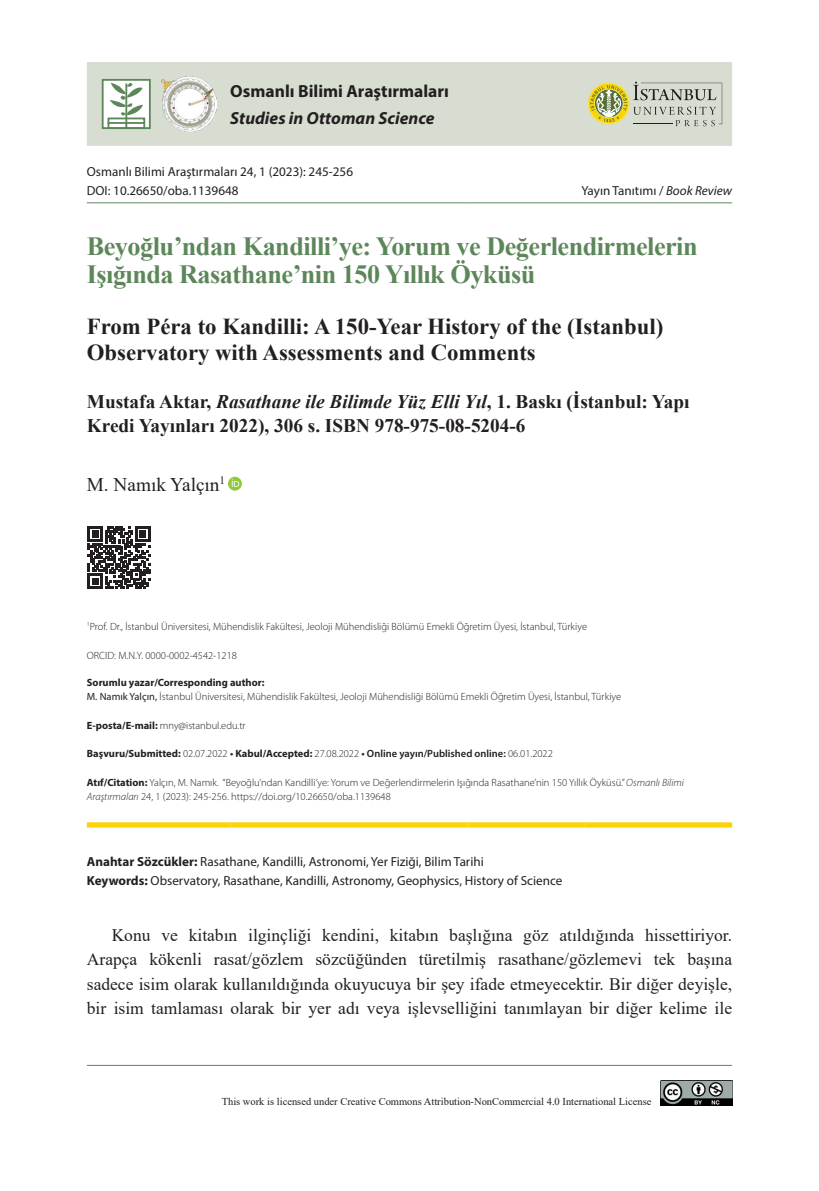
<style>
.page{position:relative;width:819px;height:1191px;background:#fff}
.page>*{position:absolute;margin:0;border:0;box-sizing:border-box;transform-origin:0 0}
.t1{font:700 26.25px/28px "Times New Roman";letter-spacing:-.02em;color:#5d875a}
.t2{font:700 22.75px/26.2px "Times New Roman";color:#231f20}
.t3{font:700 19.25px/24.5px "Times New Roman";color:#231f20}
.t4{font:19.25px "Times New Roman";color:#231f20}
.t5{font:17.5px/24.5px "Times New Roman";color:#231f20;text-align:justify}
.t6{font:700 17.5px "Myriad Pro";color:#231f20}
.t7{font:italic 700 17.5px "Myriad Pro";color:#231f20}
.t8{font:13.12px/19.1px "Myriad Pro";color:#231f20}
.t9{font:300 10.5px/14.5px "Myriad Pro";color:#231f20}
.t10{font:700 10.5px "Myriad Pro";color:#231f20}
.t11{font:10.5px "Times New Roman";color:#231f20}
.s1{font-style:italic}
.s2{font-weight:700}
.s3{font-weight:400}
.s4{font-weight:300}
.s5{font-weight:600}
</style>
<div class="page">
<img style="left:660px;top:1080px;width:72px;height:25px">
<hr style="left:87px;top:1065px;width:645px;height:1px;background:#5d875a">
<div style="left:87px;top:62px;width:645px;height:84px;background:#d7ded1"></div>
<hr style="left:87px;top:202px;width:143px;height:1px;background:#5d875a">
<hr style="left:230px;top:202px;width:237px;height:1px;background:#5d875a">
<hr style="left:467px;top:202px;width:117px;height:1px;background:#5d875a">
<hr style="left:584px;top:202px;width:148px;height:1px;background:#5d875a">
<div style="left:87px;top:822px;width:143px;height:5px;background:#fed304"></div>
<div style="left:230px;top:822px;width:237px;height:5px;background:#fed304"></div>
<div style="left:467px;top:822px;width:117px;height:5px;background:#fed304"></div>
<div style="left:584px;top:822px;width:148px;height:5px;background:#fed304"></div>
<div style="left:102px;top:79px;width:49px;height:50px;background:#fff;border:2px solid #5d875a"></div>
<div style="left:107px;top:117px;width:38px;height:12px;border:2px solid #5d875a"></div>
<hr style="left:107px;top:122px;width:37px;height:2px;background:#5d875a">
<svg style="left:110px;top:83px;width:33px;height:33px"></svg>
<hr style="left:125px;top:83px;width:2px;height:46px;background:#5d875a">
<img style="left:161px;top:77px;width:55px;height:54px">
<svg style="left:588px;top:82px;width:134px;height:44px;background:#c2c4a3"></svg>
<svg style="left:228px;top:477px;width:14px;height:13px"></svg>
<svg style="left:232px;top:479px;width:7px;height:8px"></svg>
<svg style="left:88px;top:526px;width:62px;height:62px"></svg>
<h3 class="t6" style="left:230px;top:80px;width:220px">Osmanlı Bilimi Araştırmaları</h3>
<h3 class="t7" style="left:230px;top:106px;width:206px">Studies in Ottoman Science</h3>
<p class="t8" style="left:87px;top:161px;width:268px;line-height:19.8px">Osmanlı Bilimi Araştırmaları 24, 1 (2023): 245-256<br>DOI: 10.26650/oba.1139648</p>
<p class="t8" style="left:581px;top:181px;width:152px">Yayın Tanıtımı / <span class="s1">Book Review</span></p>
<h1 class="t1" style="left:87px;top:232px;width:612px">Beyoğlu’ndan Kandilli’ye: Yorum ve Değerlendirmelerin<br>Işığında Rasathane’nin 150 Yıllık Öyküsü</h1>
<h2 class="t2" style="left:87px;top:312px;width:578px">From Péra to Kandilli: A 150-Year History of the (Istanbul)<br>Observatory with Assessments and Comments</h2>
<h3 class="t3" style="left:87px;top:388px;width:604px">Mustafa Aktar, <span class="s1">Rasathane ile Bilimde Yüz Elli Yıl</span>, 1. Baskı (İstanbul: Yapı<br>Kredi Yayınları 2022), 306 s. ISBN 978-975-08-5204-6</h3>
<h3 class="t4" style="left:87px;top:470px;width:140px">M. Namık Yalçın<sup>1</sup></h3>
<p class="t9" style="left:87px;top:619px;width:501px"><sup>1</sup>Prof. Dr., İstanbul Üniversitesi, Mühendislik Fakültesi, Jeoloji Mühendisliği Bölümü Emekli Öğretim Üyesi, İstanbul, Türkiye</p>
<p class="t9" style="left:87px;top:648px;width:152px">ORCID: M.N.Y. 0000-0002-4542-1218</p>
<p class="t9" style="left:87px;top:675px;width:536px"><span class="s2">Sorumlu yazar/Corresponding author:<br></span><span class="s3">M. Namık Yalçın,</span> İstanbul Üniversitesi, Mühendislik Fakültesi, Jeoloji Mühendisliği Bölümü Emekli Öğretim Üyesi, İstanbul, Türkiye</p>
<p class="t9" style="left:87px;top:718px;width:160px"><span class="s2">E-posta/E-mail:</span> mny@istanbul.edu.tr</p>
<p class="t10" style="left:87px;top:746px;width:467px">Başvuru/Submitted: <span class="s4">02.07.2022</span> <span class="s5">•</span> Kabul/Accepted: <span class="s4">27.08.2022</span> <span class="s5">• Online yayın/Published online:</span> <span class="s4">06.01.2022</span></p>
<p class="t9" style="left:87px;top:774px;width:598px"><span class="s2">Atıf/Citation:</span> Yalçın, M. Namık. “Beyoğlu’ndan Kandilli’ye: Yorum ve Değerlendirmelerin Işığında Rasathane’nin 150 Yıllık Öyküsü.” <span class="s1">Osmanlı Bilimi<br>Araştırmaları</span> 24, 1 (2023): 245-256. https://doi.org/10.26650/oba.1139648</p>
<p class="t8" style="left:87px;top:851px;width:477px"><span class="s2">Anahtar Sözcükler:</span> Rasathane, Kandilli, Astronomi, Yer Fiziği, Bilim Tarihi<br><span class="s2">Keywords:</span> Observatory, Rasathane, Kandilli, Astronomy, Geophysics, History of Science</p>
<p class="t5" style="left:87px;top:922px;width:646px;text-indent:25px">Konu ve kitabın ilginçliği kendini, kitabın başlığına göz atıldığında hissettiriyor.<br>Arapça kökenli rasat/gözlem sözcüğünden türetilmiş rasathane/gözlemevi tek başına sadece isim olarak kullanıldığında okuyucuya bir şey ifade etmeyecektir. Bir diğer deyişle, bir isim tamlaması olarak bir yer adı veya işlevselliğini tanımlayan bir diğer kelime ile</p>
<p class="t11" style="left:222px;top:1094px;width:431px">This work is licensed under Creative Commons Attribution-NonCommercial 4.0 International License</p>
</div>
